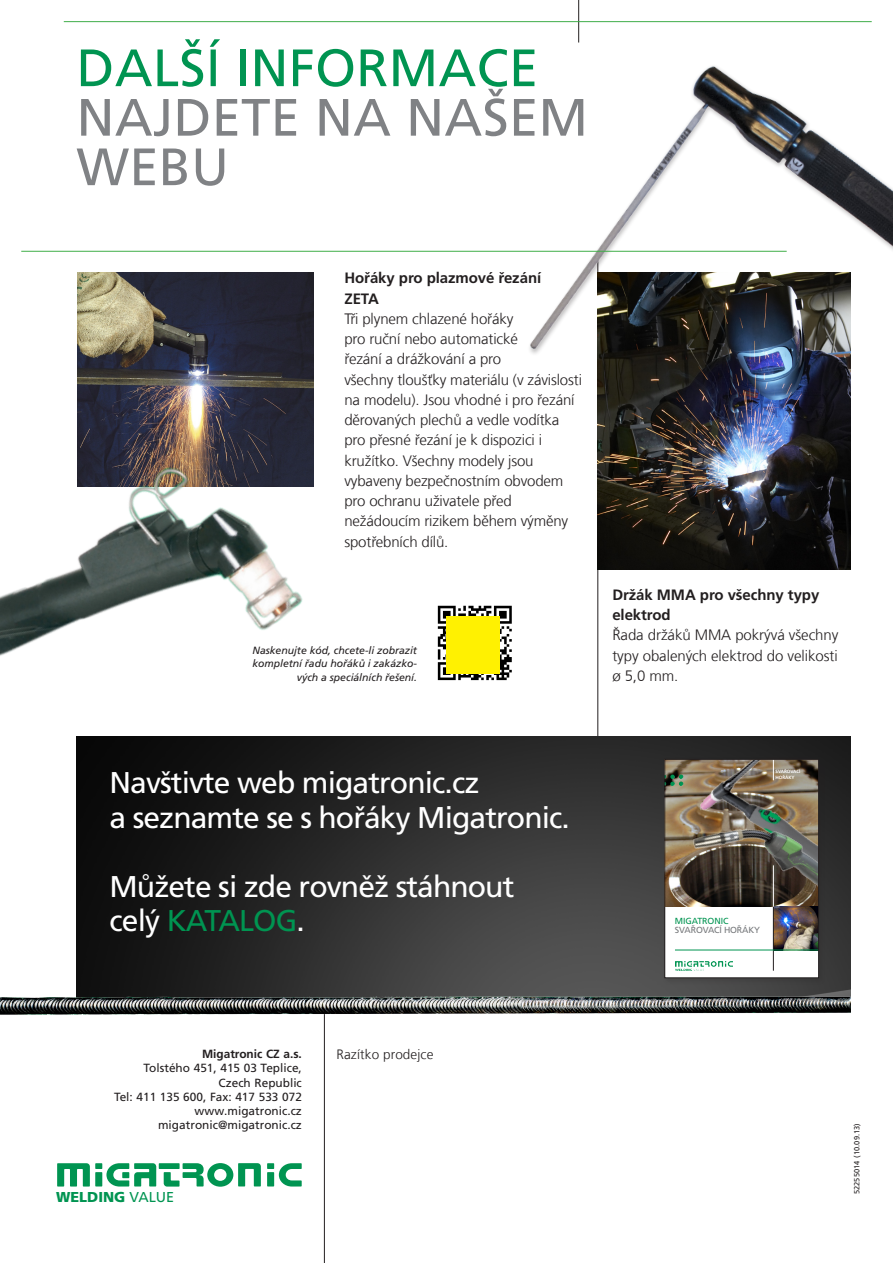
<style>
.page{position:relative;width:893px;height:1263px;background:#fff}
.page>*{position:absolute;margin:0;border:0;box-sizing:border-box;transform-origin:0 0}
.t1{font:52.5px/49.5px "Frutiger LT Pro";letter-spacing:.005em;color:#808285}
.t2{font:30px/34.5px "Frutiger LT Pro";letter-spacing:-.03em;color:#fff}
.t3{font:300 15px/20.2px "Frutiger LT Com";letter-spacing:-.01em;color:#231f20;text-align:justify}
.t4{font:700 15px/20.2px "Frutiger LT Pro";letter-spacing:-.005em;color:#231f20}
.t5{font:900 14.4px "Frutiger LT Pro";color:#009451}
.Brødtekst{font:300 13.5px "Frutiger LT Com";letter-spacing:.01em;color:#231f20}
.t6{font:11.85px "Frutiger LT Pro";color:#231f20}
.t7{font:700 11.85px "Frutiger LT Pro";color:#231f20}
.t8{font:italic 10.5px/13.5px "Frutiger LT Pro";letter-spacing:-.005em;color:#231f20;text-align:right}
.t9{font:8.85px/9.1px "Frutiger LT Pro";letter-spacing:-.02em;color:#76787b}
.t10{font:7.5px "Frutiger LT Pro";letter-spacing:.01em;color:#231f20}
.t11{font:700 4.65px/5.2px "Frutiger LT Pro";letter-spacing:-.02em;color:#fff}
.s1{color:#009451}
.s2{font-weight:400}
</style>
<div class="page">
<hr style="left:578px;top:0;width:1px;height:43px;background:#231f20">
<hr style="left:64px;top:21px;width:808px;height:1px;background:#40ae49">
<hr style="left:324px;top:1006px;width:1px;height:257px;background:#231f20">
<hr style="left:597px;top:251px;width:1px;height:761px;background:#231f20">
<img style="left:77px;top:737px;width:773px;height:228px">
<img style="left:78px;top:272px;width:235px;height:179px">
<img style="left:597px;top:367px;width:253px;height:203px">
<img style="left:437px;top:605px;width:75px;height:76px">
<img style="left:0;top:451px;width:314px;height:205px">
<div style="left:662px;top:756px;width:163px;height:229px;background:#231f20;opacity:.2"></div>
<div style="left:665px;top:759px;width:154px;height:219px;background:#fff"></div>
<img style="left:666px;top:761px;width:20px;height:146px">
<img style="left:686px;top:761px;width:131px;height:169px">
<img style="left:686px;top:790px;width:131px;height:134px">
<img style="left:774px;top:907px;width:43px;height:43px">
<svg style="left:666px;top:774px;width:17px;height:12px"></svg>
<img style="left:676px;top:961px;width:56px;height:4px">
<svg style="left:773px;top:761px;width:1px;height:19px"></svg>
<hr style="left:773px;top:907px;width:1px;height:64px;background:#231f20">
<hr style="left:773px;top:865px;width:1px;height:42px;background:#fff">
<hr style="left:675px;top:950px;width:144px;height:1px;background:#009451">
<div style="left:664px;top:759px;width:155px;height:219px;border:1px solid #231f20"></div>
<img style="left:516px;top:66px;width:377px;height:301px">
<hr style="left:21px;top:251px;width:766px;height:1px;background:#40ae49">
<img style="left:0;top:965px;width:850px;height:102px">
<div style="left:95px;top:1163px;width:7px;height:6px;background:#009451"></div>
<div style="left:95px;top:1172px;width:7px;height:14px;background:#009451"></div>
<div style="left:267px;top:1163px;width:7px;height:6px;background:#009451"></div>
<div style="left:267px;top:1172px;width:7px;height:14px;background:#009451"></div>
<svg style="left:279px;top:1163px;width:23px;height:23px"></svg>
<svg style="left:106px;top:1163px;width:50px;height:23px"></svg>
<svg style="left:57px;top:1163px;width:33px;height:23px"></svg>
<div style="left:159px;top:1163px;width:21px;height:6px;background:#009451"></div>
<svg style="left:164px;top:1163px;width:97px;height:24px"></svg>
<div style="left:446px;top:616px;width:54px;height:57px;background:#fff101"></div>
<p class="t1" style="left:77px;top:43px;width:513px"><span class="s1">DALŠÍ INFORMACE<br></span>NAJDETE NA NAŠEM<br>WEBU</p>
<p class="t4" style="left:344px;top:268px;width:198px">Hořáky pro plazmové řezání<br>ZETA</p>
<p class="t3" style="left:344px;top:309px;width:239px;text-align:left">Tři plynem chlazené hořáky<br>pro ruční nebo automatické<br>řezání a drážkování a pro<br>všechny tloušťky materiálu (v závislosti na modelu). Jsou vhodné i pro řezání děrovaných plechů a vedle vodítka pro přesné řezání je k dispozici i kružítko. Všechny modely jsou vybaveny bezpečnostním obvodem pro ochranu uživatele před nežádoucím rizikem během výměny spotřebních dílů.</p>
<p class="t8" style="left:252px;top:643px;width:166px">Naskenujte kód, chcete-li zobrazit kompletní řadu hořáků i zakázko&shy;vých a speciálních řešení.</p>
<p class="t4" style="left:612px;top:585px;width:209px">Držák MMA pro všechny typy elektrod</p>
<p class="t3" style="left:612px;top:625px;width:228px">Řada držáků MMA pokrývá všechny typy obalených elektrod do velikosti ø 5,0 mm.</p>
<p class="t2" style="left:109px;top:766px;width:462px">Navštivte web migatronic.cz<br>a seznamte se s hořáky Migatronic.</p>
<p class="t2" style="left:109px;top:869px;width:406px">Můžete si zde rovněž stáhnout celý <span class="s1">KATALOG</span>.</p>
<p class="t11" style="left:776px;top:769px;width:26px">SVAŘOVACÍ<br>HOŘÁKY</p>
<p class="t9" style="left:675px;top:916px;width:86px"><span class="s1">MIGATRONIC<br></span>SVAŘOVACÍ HOŘÁKY</p>
<p class="t7" style="left:202px;top:1047px;width:101px">Migatronic CZ a.s.</p>
<p class="t6" style="left:144px;top:1061px;width:160px">Tolstého 451, 415 03 Teplice,</p>
<p class="t6" style="left:219px;top:1075px;width:85px">Czech Republic</p>
<p class="t6" style="left:114px;top:1090px;width:189px">Tel: 411 135 600, Fax: 417 533 072</p>
<p class="t6" style="left:195px;top:1104px;width:109px">www.migatronic.cz</p>
<p class="t6" style="left:158px;top:1118px;width:145px">migatronic@migatronic.cz</p>
<p class="t5" style="left:56px;top:1188px;width:120px">WELDING <span class="s2">VALUE</span></p>
<p class="Brødtekst" style="left:336px;top:1047px;width:99px">Razítko prodejce</p>
<p class="t10" style="left:853px;top:1194px;width:73px;rotate:-90deg">52255014 (10.09.13)</p>
</div>
